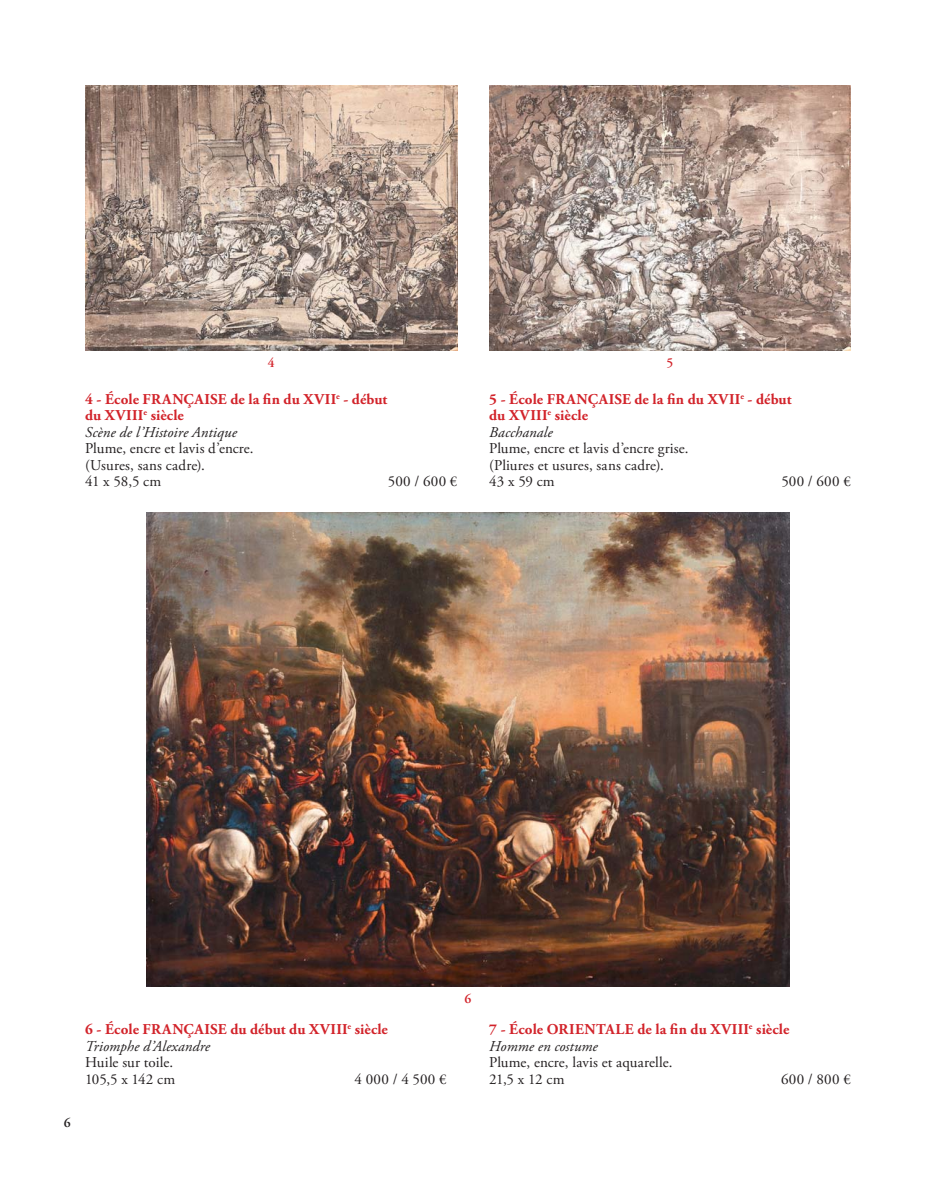
<style>
.page{position:relative;width:936px;height:1191px;background:#fff}
.page>*{position:absolute;margin:0;border:0;box-sizing:border-box;transform-origin:0 0}
.t1{font:700 15px/16.5px "Adobe Garamond Pro";letter-spacing:.015em;color:#d2232a}
.t2{font:15px/16.5px "Adobe Garamond Pro";letter-spacing:.005em;color:#231f20}
.t3{font:15px/16.5px "Adobe Garamond Pro";letter-spacing:-.015em;color:#231f20}
.t4{font:600 13.5px "Adobe Garamond Pro";color:#d2232a}
.t5{font:600 13.5px "Adobe Garamond Pro";color:#231f20}
.s1{font-weight:400;font-style:italic;color:#231f20}
</style>
<div class="page">
<img style="left:85px;top:85px;width:372px;height:265px">
<img style="left:489px;top:85px;width:361px;height:265px">
<img style="left:147px;top:512px;width:642px;height:474px">
<p class="t4" style="left:268px;top:355px;width:8px">4</p>
<p class="t4" style="left:666px;top:355px;width:8px">5</p>
<p class="t1" style="left:85px;top:392px;width:304px">4 - École FRANÇAISE de la fin du XVII<sup>e</sup> - début du XVIII<sup>e</sup> siècle<br><span class="s1">Scène de l’Histoire Antique</span></p>
<p class="t2" style="left:85px;top:441px;width:170px">Plume, encre et lavis d’encre. (Usures, sans cadre).<br>41 x 58,5 cm</p>
<p class="t2" style="left:388px;top:474px;width:71px">500 / 600 €</p>
<p class="t1" style="left:489px;top:392px;width:304px">5 - École FRANÇAISE de la fin du XVII<sup>e</sup> - début du XVIII<sup>e</sup> siècle<br><span class="s1">Bacchanale</span></p>
<p class="t2" style="left:489px;top:441px;width:201px">Plume, encre et lavis d’encre grise. (Pliures et usures, sans cadre).<br>43 x 59 cm</p>
<p class="t2" style="left:781px;top:474px;width:71px">500 / 600 €</p>
<p class="t5" style="left:64px;top:1114px;width:8px">6</p>
<p class="t1" style="left:85px;top:1022px;width:304px">6 - École FRANÇAISE du début du XVIII<sup>e</sup> siècle<br><span class="s1">Triomphe d’Alexandre</span></p>
<p class="t3" style="left:85px;top:1055px;width:92px">Huile sur toile.<br>105,5 x 142 cm</p>
<p class="t2" style="left:354px;top:1071px;width:94px">4 000 / 4 500 €</p>
<p class="t4" style="left:464px;top:990px;width:8px">6</p>
<p class="t1" style="left:489px;top:1022px;width:301px">7 - École ORIENTALE de la fin du XVIII<sup>e</sup> siècle<br><span class="s1">Homme en costume</span></p>
<p class="t2" style="left:489px;top:1055px;width:185px">Plume, encre, lavis et aquarelle.<br>21,5 x 12 cm</p>
<p class="t2" style="left:781px;top:1071px;width:71px">600 / 800 €</p>
</div>
